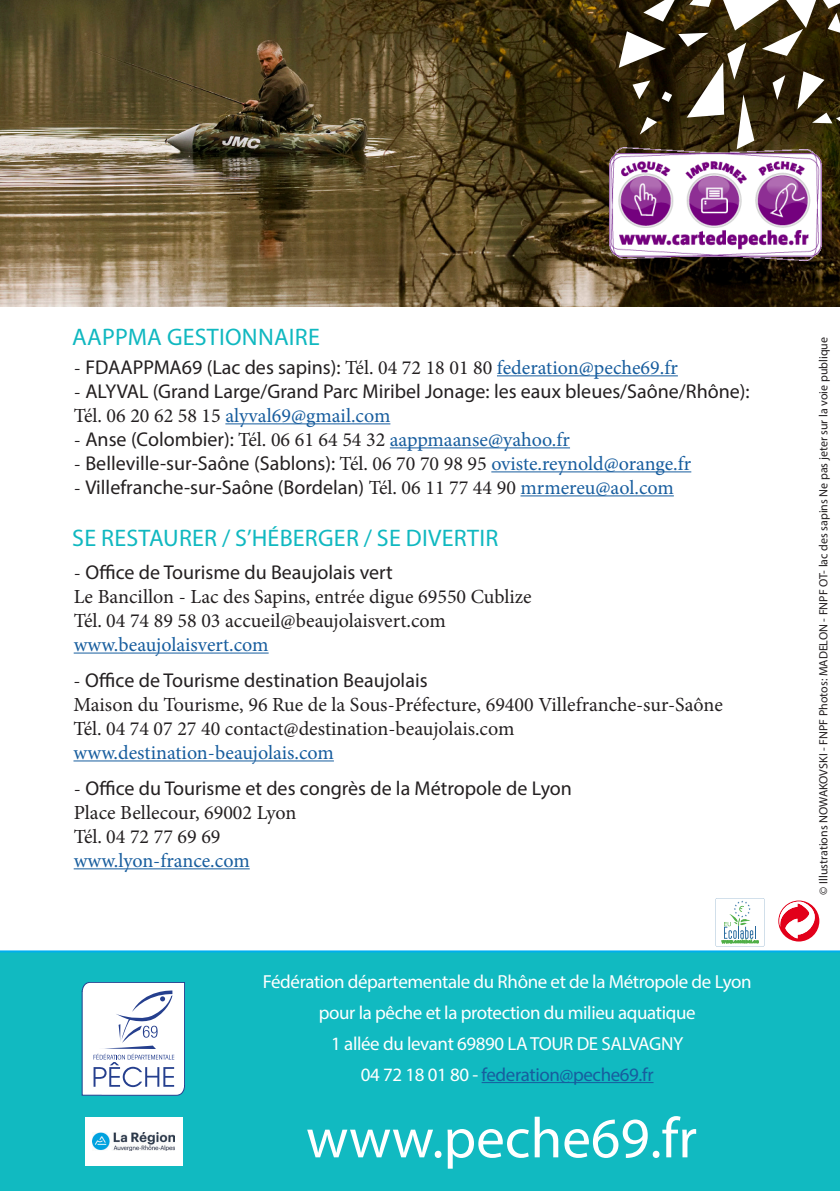
<style>
.page{position:relative;width:840px;height:1191px;background:#fff}
.page>*{position:absolute;margin:0;border:0;box-sizing:border-box;transform-origin:0 0}
.t1{font:57.2px "Myriad Pro";color:#fff}
.t2{font:24px "Myriad Pro";letter-spacing:.01em;color:#10b8c0}
.t3{font:20px "Myriad Pro";color:#231f20}
.t4{font:20px "Minion Pro";color:#231f20}
.t5{font:20px "Minion Pro";color:#175d9e}
.t6{font:19px "Myriad Pro";letter-spacing:-.02em;color:#fff}
.t7{font:19px "Myriad Pro";letter-spacing:-.02em;color:#175d9e}
.t8{font:12px "Myriad Pro";color:#231f20}
.s1{font-family:"Minion Pro"}
.s2{font-family:"Minion Pro";color:#175d9e}
.s3{color:#231f20}
.s4{font-family:"Myriad Pro";color:#231f20}
.s5{color:#fff}
</style>
<div class="page">
<div style="left:0;top:950px;width:839px;height:241px;background:#11bac1"></div>
<img style="left:0;top:0;width:839px;height:306px">
<img style="left:609px;top:246px;width:212px;height:15px">
<hr style="left:481px;top:1082px;width:172px;height:1px;background:#175d9e">
<hr style="left:496px;top:375px;width:181px;height:1px;background:#175d9e">
<hr style="left:225px;top:423px;width:165px;height:1px;background:#175d9e">
<hr style="left:389px;top:447px;width:180px;height:1px;background:#175d9e">
<hr style="left:491px;top:471px;width:200px;height:1px;background:#175d9e">
<hr style="left:520px;top:495px;width:153px;height:1px;background:#175d9e">
<hr style="left:74px;top:652px;width:194px;height:1px;background:#175d9e">
<svg style="left:82px;top:982px;width:103px;height:113px"></svg>
<hr style="left:73px;top:760px;width:261px;height:1px;background:#175d9e">
<hr style="left:74px;top:868px;width:175px;height:1px;background:#175d9e">
<svg style="left:556px;top:0;width:283px;height:246px"></svg>
<svg style="left:618px;top:0;width:221px;height:149px"></svg>
<div style="left:85px;top:1117px;width:97px;height:48px;background:#fff"></div>
<img style="left:93px;top:1132px;width:81px;height:19px">
<svg style="left:713px;top:896px;width:52px;height:52px"></svg>
<svg style="left:715px;top:898px;width:48px;height:48px"></svg>
<svg style="left:778px;top:900px;width:40px;height:41px"></svg>
<p class="t2" style="left:72px;top:322px;width:249px">AAPPMA GESTIONNAIRE</p>
<p class="t3" style="left:74px;top:355px;width:605px"><span class="s1">-</span> FDAAPPMA69 (Lac des sapins): <span class="s1">Tél. 04 72 18 01 80</span> <span class="s2">federation@peche69.fr</span></p>
<p class="t3" style="left:74px;top:379px;width:677px"><span class="s1">-</span> ALYVAL (Grand Large/Grand Parc Miribel Jonage: les eaux bleues/Saône/Rhône):</p>
<p class="t5" style="left:74px;top:402px;width:318px"><span class="s3">Tél. 06 20 62 58 15</span> alyval69@gmail.com</p>
<p class="t5" style="left:74px;top:426px;width:497px"><span class="s3">-</span> <span class="s4">Anse (Colombier):</span> <span class="s3">Tél. 06 61 64 54 32</span> aappmaanse@yahoo.fr</p>
<p class="t3" style="left:74px;top:451px;width:618px"><span class="s1">-</span> Belleville-sur-Saône (Sablons): <span class="s1">Tél. 06 70 70 98 95</span> <span class="s2">oviste.reynold@orange.fr</span></p>
<p class="t3" style="left:74px;top:475px;width:601px"><span class="s1">-</span> Villefranche-sur-Saône (Bordelan) <span class="s1">Tél. 06 11 77 44 90</span> <span class="s2">mrmereu@aol.com</span></p>
<p class="t2" style="left:72px;top:523px;width:427px">SE RESTAURER / S’HÉBERGER / SE DIVERTIR</p>
<p class="t3" style="left:74px;top:560px;width:320px"><span class="s1">-</span> Office de Tourisme du Beaujolais vert</p>
<p class="t4" style="left:74px;top:583px;width:459px">Le Bancillon - Lac des Sapins, entrée digue 69550 Cublize</p>
<p class="t4" style="left:74px;top:607px;width:373px">Tél. 04 74 89 58 03 accueil@beaujolaisvert.com</p>
<p class="t5" style="left:74px;top:631px;width:196px">www.beaujolaisvert.com</p>
<p class="t3" style="left:73px;top:668px;width:355px"><span class="s1">-</span> Office de Tourisme destination Beaujolais</p>
<p class="t4" style="left:73px;top:691px;width:650px">Maison du Tourisme, 96 Rue de la Sous-Préfecture, 69400 Villefranche-sur-Saône</p>
<p class="t4" style="left:73px;top:715px;width:442px">Tél. 04 74 07 27 40 contact@destination-beaujolais.com</p>
<p class="t5" style="left:73px;top:739px;width:262px">www.destination-beaujolais.com</p>
<p class="t3" style="left:74px;top:776px;width:499px"><span class="s1">-</span> Office du Tourisme et des congrès de la Métropole de Lyon</p>
<p class="t4" style="left:74px;top:799px;width:224px">Place Bellecour, 69002 Lyon</p>
<p class="t4" style="left:74px;top:823px;width:148px">Tél. 04 72 77 69 69</p>
<p class="t5" style="left:74px;top:847px;width:177px">www.lyon-france.com</p>
<p class="t6" style="left:263px;top:969px;width:490px">Fédération départementale du Rhône et de la Métropole de Lyon</p>
<p class="t6" style="left:318px;top:1000px;width:378px">pour la pêche et la protection du milieu aquatique</p>
<p class="t6" style="left:331px;top:1031px;width:353px">1 allée du levant 69890 LA TOUR DE SALVAGNY</p>
<p class="t7" style="left:361px;top:1062px;width:294px"><span class="s5">04 72 18 01 80 -</span> federation@peche69.fr</p>
<p class="t1" style="left:306px;top:1102px;width:392px">www.peche69.fr</p>
<p class="t8" style="left:815px;top:894px;width:559px;rotate:-90deg">© Illustrations NOWAKOVSKI - FNPF Photos: MADELON - FNPF OT- lac des sapins Ne pas jeter sur la voie publique</p>
</div>
